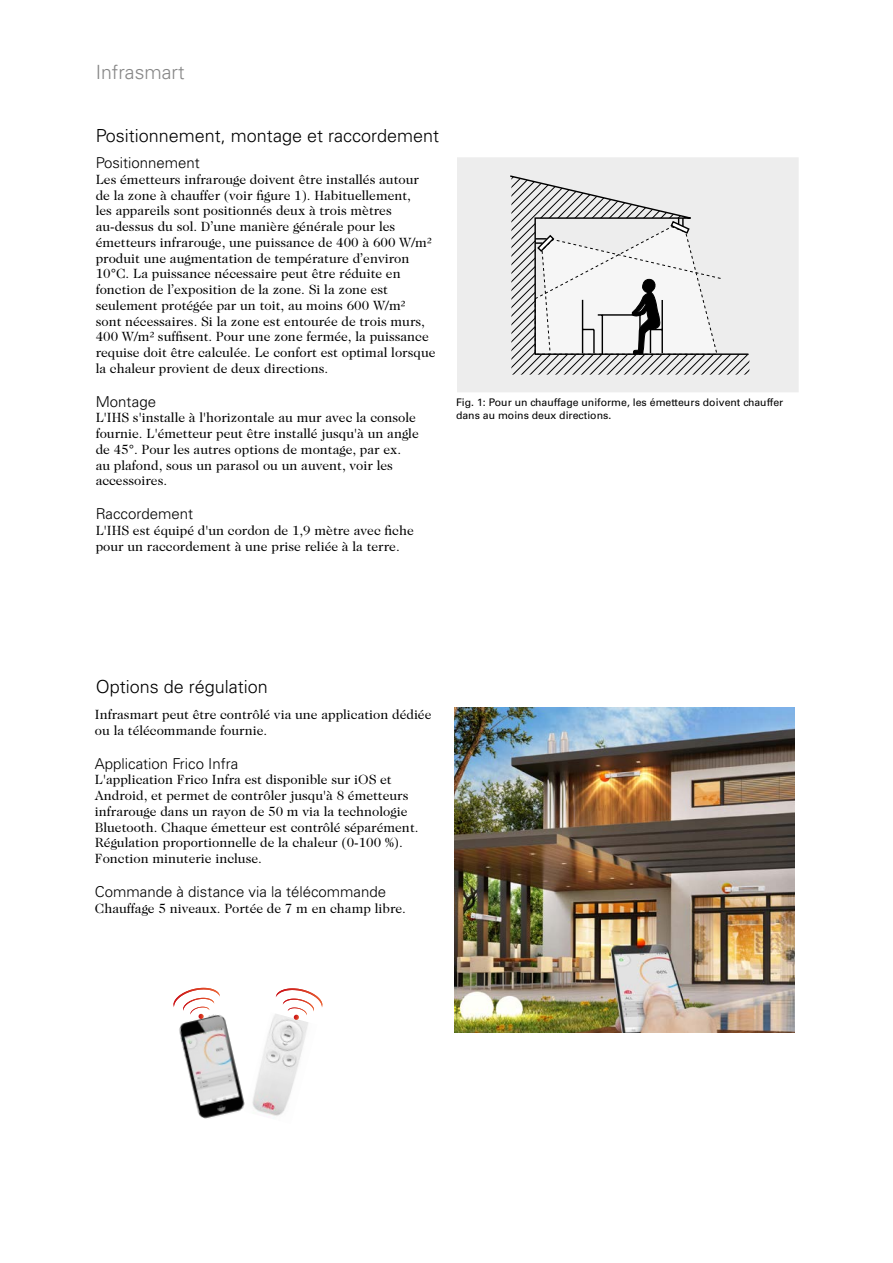
<style>
.page{position:relative;width:893px;height:1263px;background:#fff}
.page>*{position:absolute;margin:0;border:0;box-sizing:border-box;transform-origin:0 0}
.t1{font:300 19.5px "Univers";color:#878787}
.t2{font:300 18px "Univers";color:#000}
.t3{font:300 15px "Univers";color:#000}
.t4{font:13.5px/15.8px "Caslon Two Twenty Four";color:#000}
.t5{font:10.5px/13.5px "Univers";color:#000}
</style>
<div class="page">
<img style="left:179px;top:1015px;width:65px;height:104px">
<svg style="left:173px;top:988px;width:47px;height:31px"></svg>
<img style="left:244px;top:1014px;width:64px;height:105px">
<svg style="left:276px;top:988px;width:46px;height:32px"></svg>
<img style="left:454px;top:707px;width:340px;height:326px">
<div style="left:457px;top:157px;width:342px;height:235px;background:#ededed"></div>
<svg style="left:511px;top:361px;width:238px;height:14px"></svg>
<svg style="left:510px;top:175px;width:239px;height:186px"></svg>
<h1 class="t1" style="left:96px;top:61px;width:90px">Infrasmart</h1>
<h2 class="t2" style="left:96px;top:125px;width:345px">Positionnement, montage et raccordement</h2>
<p class="t3" style="left:96px;top:154px;width:106px">Positionnement</p>
<p class="t4" style="left:96px;top:171px;width:341px">Les émetteurs infrarouge doivent être installés autour de la zone à chauffer (voir figure 1). Habituellement,<br>les appareils sont positionnés deux à trois mètres au-dessus du sol. D’une manière générale pour les émetteurs infrarouge, une puissance de 400 à 600 W/m² produit une augmentation de température d’environ 10°C. La puissance nécessaire peut être réduite en fonction de l’exposition de la zone. Si la zone est seulement protégée par un toit, au moins 600 W/m²<br>sont nécessaires. Si la zone est entourée de trois murs, 400 W/m² suffisent. Pour une zone fermée, la puissance requise doit être calculée. Le confort est optimal lorsque la chaleur provient de deux directions.</p>
<p class="t3" style="left:96px;top:392px;width:62px">Montage</p>
<p class="t4" style="left:96px;top:410px;width:325px">L'IHS s'installe à l'horizontale au mur avec la console fournie. L'émetteur peut être installé jusqu'à un angle de 45°. Pour les autres options de montage, par ex. au plafond, sous un parasol ou un auvent, voir les accessoires.</p>
<p class="t3" style="left:96px;top:505px;width:99px">Raccordement</p>
<p class="t4" style="left:96px;top:522px;width:320px">L'IHS est équipé d'un cordon de 1,9 mètre avec fiche pour un raccordement à une prise reliée à la terre.</p>
<p class="t5" style="left:456px;top:395px;width:329px">Fig. 1: Pour un chauffage uniforme, les émetteurs doivent chauffer dans au moins deux directions.</p>
<h2 class="t2" style="left:96px;top:676px;width:174px">Options de régulation</h2>
<p class="t4" style="left:95px;top:706px;width:338px">Infrasmart peut être contrôlé via une application dédiée ou la télécommande fournie.</p>
<p class="t3" style="left:95px;top:754px;width:145px">Application Frico Infra</p>
<p class="t4" style="left:95px;top:772px;width:325px">L'application Frico Infra est disponible sur iOS et Android, et permet de contrôler jusqu'à 8 émetteurs infrarouge dans un rayon de 50 m via la technologie Bluetooth. Chaque émetteur est contrôlé séparément.<br>Régulation proportionnelle de la chaleur (0-100 %).<br>Fonction minuterie incluse.</p>
<p class="t3" style="left:95px;top:882px;width:293px">Commande à distance via la télécommande</p>
<p class="t4" style="left:95px;top:900px;width:313px">Chauffage 5 niveaux. Portée de 7 m en champ libre.</p>
</div>
